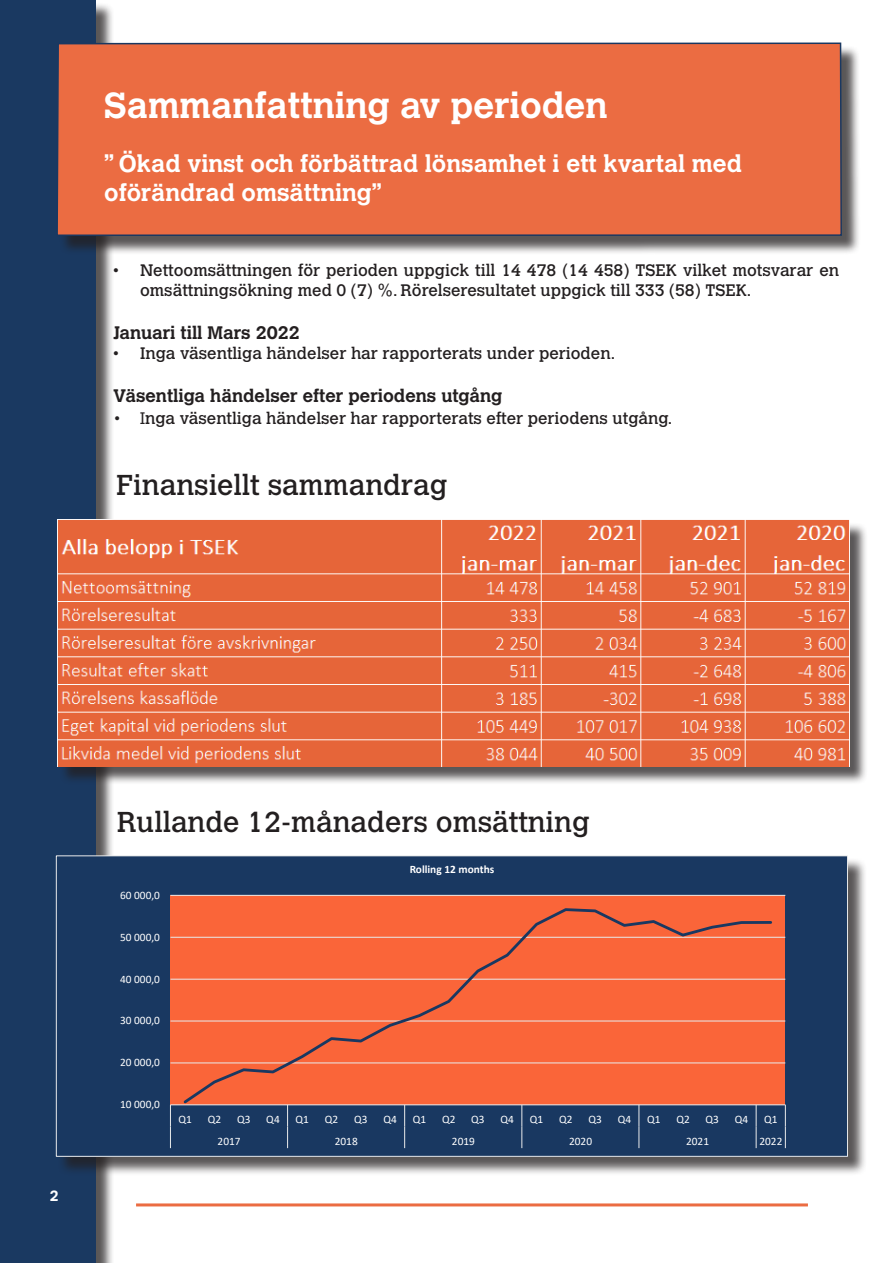
<style>
.page{position:relative;width:893px;height:1263px;background:#fff}
.page>*{position:absolute;margin:0;border:0;box-sizing:border-box;transform-origin:0 0}
.Rubrik_1{font:700 36px "Calvert MT Std";color:#fff}
.Rubrik_2{font:28.5px "Calvert MT Std";color:#231f20}
.Rubrik_1-2{font:700 24px "Calvert MT Std";color:#fff}
.Rubrik_2-2{font:700 18px "Calvert MT Std";color:#231f20}
.t1{font:16.5px/19.5px "Calvert MT Std";color:#231f20}
.t2{font:700 15px "Aktiv Grotesk";color:#fff}
.t3{font:11.4px "Calibri";color:#fff}
.t4{font:700 11.4px "Calibri";color:#fff}
.s1{font-weight:300}
</style>
<div class="page">
<div style="left:2px;top:2px;width:113px;height:1261px;background:#231f20;opacity:.75"></div>
<div style="left:0;top:0;width:96px;height:1263px;background:#1a3961"></div>
<div style="left:59px;top:45px;width:801px;height:210px;background:#231f20;opacity:.75"></div>
<div style="left:57px;top:42px;width:786px;height:195px;background:#eb6c42"></div>
<hr style="left:136px;top:1203px;width:672px;height:3px;background:#eb6c42">
<div style="left:58px;top:857px;width:809px;height:319px;background:#231f20;opacity:.75"></div>
<div style="left:56px;top:856px;width:791px;height:300px;background:#193861"></div>
<div style="left:170px;top:895px;width:615px;height:210px;background:#fa6539"></div>
<hr style="left:170px;top:1063px;width:615px;height:1px;background:#e9eaeb">
<hr style="left:170px;top:1021px;width:615px;height:1px;background:#e9eaeb">
<hr style="left:170px;top:979px;width:615px;height:1px;background:#e9eaeb">
<hr style="left:170px;top:937px;width:615px;height:1px;background:#e9eaeb">
<hr style="left:170px;top:895px;width:615px;height:1px;background:#e9eaeb">
<hr style="left:170px;top:1104px;width:615px;height:1px;background:#e9eaeb">
<svg style="left:170px;top:1105px;width:1px;height:43px"></svg>
<svg style="left:287px;top:1106px;width:1px;height:42px"></svg>
<svg style="left:404px;top:1106px;width:1px;height:42px"></svg>
<svg style="left:522px;top:1106px;width:1px;height:42px"></svg>
<svg style="left:639px;top:1106px;width:1px;height:42px"></svg>
<svg style="left:756px;top:1106px;width:1px;height:42px"></svg>
<svg style="left:785px;top:1105px;width:1px;height:43px"></svg>
<svg style="left:181px;top:908px;width:593px;height:198px"></svg>
<div style="left:60px;top:522px;width:807px;height:262px;background:#231f20;opacity:.75"></div>
<img style="left:57px;top:520px;width:792px;height:246px">
<p class="Rubrik_1" style="left:104px;top:83px;width:505px">Sammanfattning av perioden</p>
<p class="Rubrik_1-2" style="left:104px;top:149px;width:639px">” Ökad vinst och förbättrad lönsamhet i ett kvartal med</p>
<p class="Rubrik_1-2" style="left:104px;top:177px;width:279px">oförändrad omsättning”</p>
<p class="t1" style="left:140px;top:261px;width:700px;text-indent:-27px">• Nettoomsättningen för perioden uppgick till 14 478 (14 458) TSEK vilket motsvarar en omsättningsökning med 0 (7) %. Rörelseresultatet uppgick till 333 (58) TSEK.</p>
<p class="Rubrik_2-2" style="left:113px;top:321px;width:188px">Januari till Mars 2022</p>
<p class="t1" style="left:113px;top:343px;width:504px">• Inga väsentliga händelser har rapporterats under perioden.</p>
<p class="Rubrik_2-2" style="left:113px;top:384px;width:391px">Väsentliga händelser efter periodens utgång</p>
<p class="t1" style="left:113px;top:408px;width:561px"><span class="s1">• I</span>nga väsentliga händelser har rapporterats efter periodens utgång.</p>
<p class="Rubrik_2" style="left:116px;top:468px;width:333px">Finansiellt sammandrag</p>
<p class="t2" style="left:50px;top:1186px;width:10px">2</p>
<p class="Rubrik_2" style="left:117px;top:805px;width:475px">Rullande 12-månaders omsättning</p>
<p class="t3" style="left:120px;top:887px;width:41px">60 000,0</p>
<p class="t3" style="left:120px;top:929px;width:41px">50 000,0</p>
<p class="t3" style="left:120px;top:971px;width:41px">40 000,0</p>
<p class="t3" style="left:120px;top:1013px;width:41px">30 000,0</p>
<p class="t3" style="left:120px;top:1055px;width:41px">20 000,0</p>
<p class="t3" style="left:120px;top:1096px;width:41px">10 000,0</p>
<p class="t4" style="left:410px;top:861px;width:86px">Rolling 12 months</p>
<p class="t3" style="left:178px;top:1111px;width:15px">Q1</p>
<p class="t3" style="left:208px;top:1111px;width:15px">Q2</p>
<p class="t3" style="left:237px;top:1111px;width:15px">Q3</p>
<p class="t3" style="left:266px;top:1111px;width:15px">Q4</p>
<p class="t3" style="left:296px;top:1111px;width:15px">Q1</p>
<p class="t3" style="left:325px;top:1111px;width:15px">Q2</p>
<p class="t3" style="left:354px;top:1111px;width:15px">Q3</p>
<p class="t3" style="left:383px;top:1111px;width:15px">Q4</p>
<p class="t3" style="left:413px;top:1111px;width:15px">Q1</p>
<p class="t3" style="left:442px;top:1111px;width:15px">Q2</p>
<p class="t3" style="left:471px;top:1111px;width:15px">Q3</p>
<p class="t3" style="left:501px;top:1111px;width:15px">Q4</p>
<p class="t3" style="left:530px;top:1111px;width:15px">Q1</p>
<p class="t3" style="left:559px;top:1111px;width:15px">Q2</p>
<p class="t3" style="left:588px;top:1111px;width:15px">Q3</p>
<p class="t3" style="left:618px;top:1111px;width:15px">Q4</p>
<p class="t3" style="left:647px;top:1111px;width:15px">Q1</p>
<p class="t3" style="left:676px;top:1111px;width:15px">Q2</p>
<p class="t3" style="left:706px;top:1111px;width:15px">Q3</p>
<p class="t3" style="left:735px;top:1111px;width:15px">Q4</p>
<p class="t3" style="left:764px;top:1111px;width:15px">Q1</p>
<p class="t3" style="left:218px;top:1133px;width:25px">2017</p>
<p class="t3" style="left:335px;top:1133px;width:25px">2018</p>
<p class="t3" style="left:452px;top:1133px;width:25px">2019</p>
<p class="t3" style="left:569px;top:1133px;width:25px">2020</p>
<p class="t3" style="left:686px;top:1133px;width:24px">2021</p>
<p class="t3" style="left:759px;top:1133px;width:25px">2022</p>
</div>
